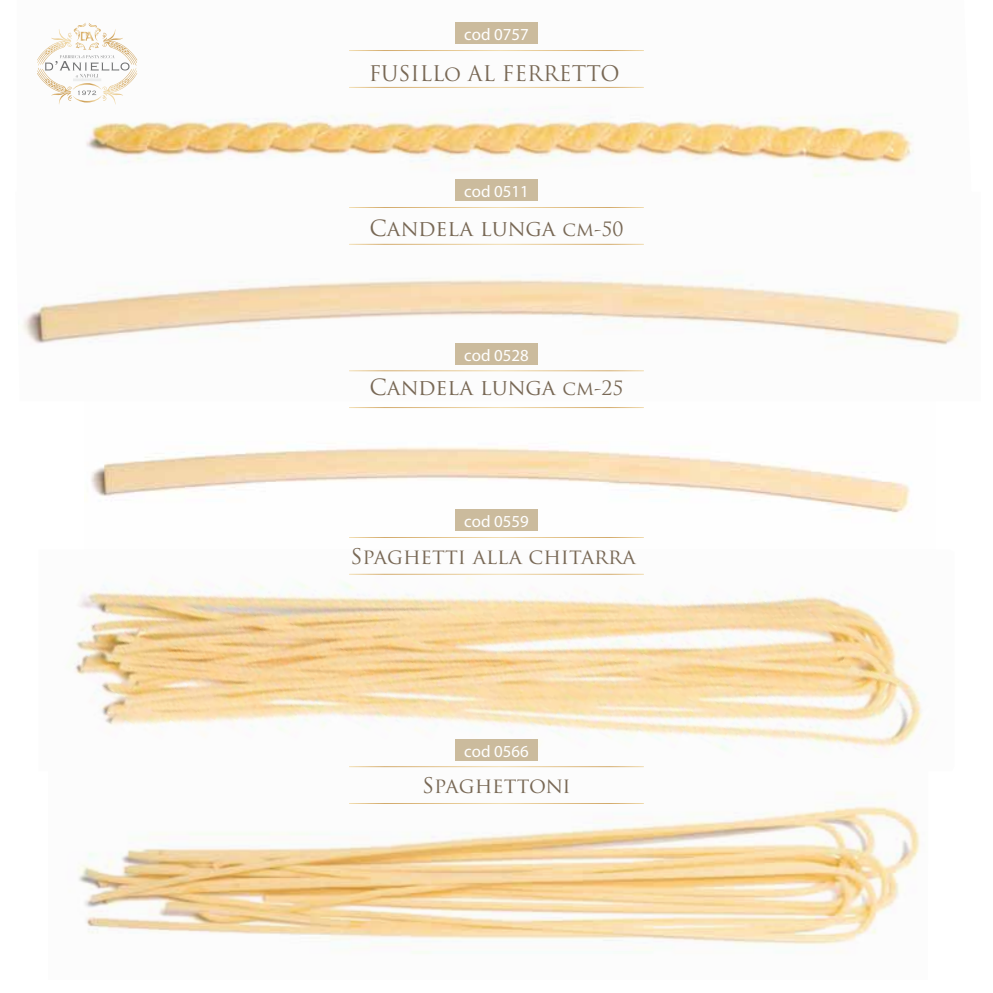
<style>
.page{position:relative;width:993px;height:993px;background:#fff}
.page>*{position:absolute;margin:0;border:0;box-sizing:border-box;transform-origin:0 0}
.t1{font:21.7px "Trajan Pro";color:#786855}
.t2{font:21px "Trajan Pro";color:#786855}
.t3{font:16.8px "Myriad Pro";color:#fff}
.s1{font-size:19.25px}
</style>
<div class="page">
<img style="left:91px;top:407px;width:819px;height:131px">
<img style="left:37px;top:22px;width:877px;height:170px">
<img style="left:22px;top:192px;width:945px;height:180px">
<img style="left:68px;top:573px;width:855px;height:184px">
<img style="left:78px;top:757px;width:842px;height:197px">
<div style="left:455px;top:22px;width:82px;height:22px;background:#cbbb9d"></div>
<svg style="left:349px;top:87px;width:294px;height:1px"></svg>
<svg style="left:349px;top:50px;width:294px;height:1px"></svg>
<div style="left:455px;top:179px;width:82px;height:22px;background:#cbbb9d"></div>
<svg style="left:349px;top:244px;width:294px;height:1px"></svg>
<svg style="left:349px;top:207px;width:294px;height:1px"></svg>
<div style="left:455px;top:342px;width:82px;height:22px;background:#cbbb9d"></div>
<svg style="left:349px;top:407px;width:294px;height:1px"></svg>
<svg style="left:349px;top:370px;width:294px;height:1px"></svg>
<div style="left:455px;top:509px;width:82px;height:22px;background:#cbbb9d"></div>
<hr style="left:349px;top:573px;width:294px;height:1px;background:#f6f0e5">
<svg style="left:349px;top:537px;width:294px;height:1px"></svg>
<div style="left:455px;top:738px;width:82px;height:22px;background:#cbbb9d"></div>
<hr style="left:349px;top:802px;width:294px;height:1px;background:#fcfcfc">
<svg style="left:349px;top:766px;width:294px;height:1px"></svg>
<svg style="left:38px;top:22px;width:98px;height:80px"></svg>
<p class="t3" style="left:464px;top:26px;width:66px">cod 0757</p>
<p class="t2" style="left:368px;top:60px;width:252px">FUSILLo AL FERRETTO</p>
<p class="t3" style="left:464px;top:182px;width:66px">cod 0511</p>
<p class="t1" style="left:369px;top:214px;width:255px">Candela lunga <span class="s1">cm-50</span></p>
<p class="t3" style="left:464px;top:346px;width:66px">cod 0528</p>
<p class="t1" style="left:369px;top:373px;width:255px">Candela lunga <span class="s1">cm-25</span></p>
<p class="t3" style="left:464px;top:512px;width:66px">cod 0559</p>
<p class="t2" style="left:350px;top:542px;width:286px">Spaghetti alla chitarra</p>
<p class="t3" style="left:464px;top:741px;width:66px">cod 0566</p>
<p class="t2" style="left:422px;top:771px;width:150px">Spaghettoni</p>
</div>
